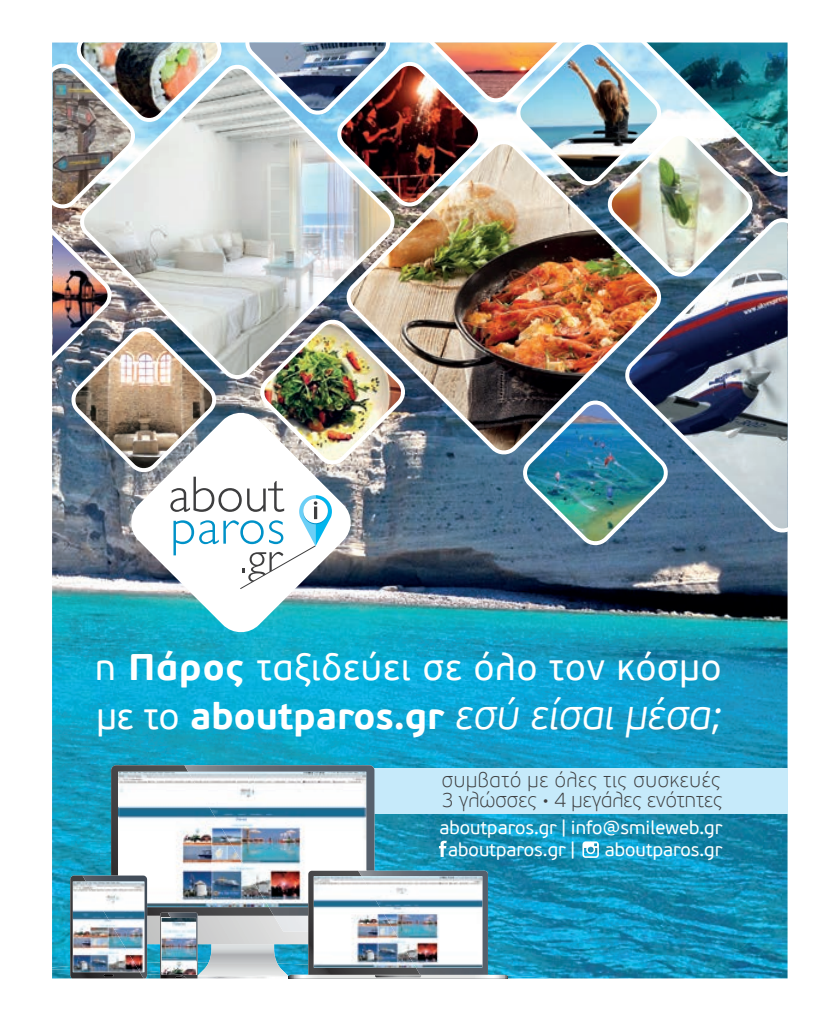
<style>
.page{position:relative;width:823px;height:1021px;background:#fff}
.page>*{position:absolute;margin:0;border:0;box-sizing:border-box;transform-origin:0 0}
.t1{font:36.9px/48.5px "PF Beau Sans Pro";letter-spacing:.025em;color:#fff}
.t2{font:100 20.7px/20.2px "PF Beau Sans Pro";letter-spacing:.015em;color:#3e3e3f}
.t3{font:18.6px/22.3px "PF Beau Sans Pro";color:#fff}
.s1{font-weight:700}
.s2{font-weight:300;font-style:italic;font-size:41.6px}
</style>
<div class="page">
<img style="left:52px;top:43px;width:735px;height:935px">
<svg style="left:123px;top:589px;width:226px;height:51px"></svg>
<div style="left:358px;top:768px;width:428px;height:45px;background:#c6eafa"></div>
<img style="left:53px;top:43px;width:734px;height:546px">
<svg style="left:582px;top:841px;width:16px;height:16px"></svg>
<img style="left:52px;top:962px;width:18px;height:7px">
<img style="left:507px;top:974px;width:45px;height:4px">
<img style="left:52px;top:969px;width:18px;height:9px">
<img style="left:70px;top:765px;width:437px;height:214px">
<img style="left:82px;top:875px;width:65px;height:103px">
<img style="left:73px;top:881px;width:71px;height:91px">
<p class="t1" style="left:95px;top:644px;width:627px">η <span class="s1">Πάρος</span> ταξιδεύει σε όλο τον κόσµο µε το <span class="s1">aboutparos.gr</span> <span class="s2">εσύ είσαι µέσα;</span></p>
<p class="t2" style="left:441px;top:769px;width:282px">συµβατό µε όλες τις συσκευές<br>3 γλώσσες • 4 µεγάλες ενότητες</p>
<p class="t3" style="left:448px;top:817px;width:275px;text-indent:-9px">aboutparos.gr | info@smileweb.gr aboutparos.gr |</p>
<p class="t3" style="left:604px;top:839px;width:119px">aboutparos.gr</p>
</div>
